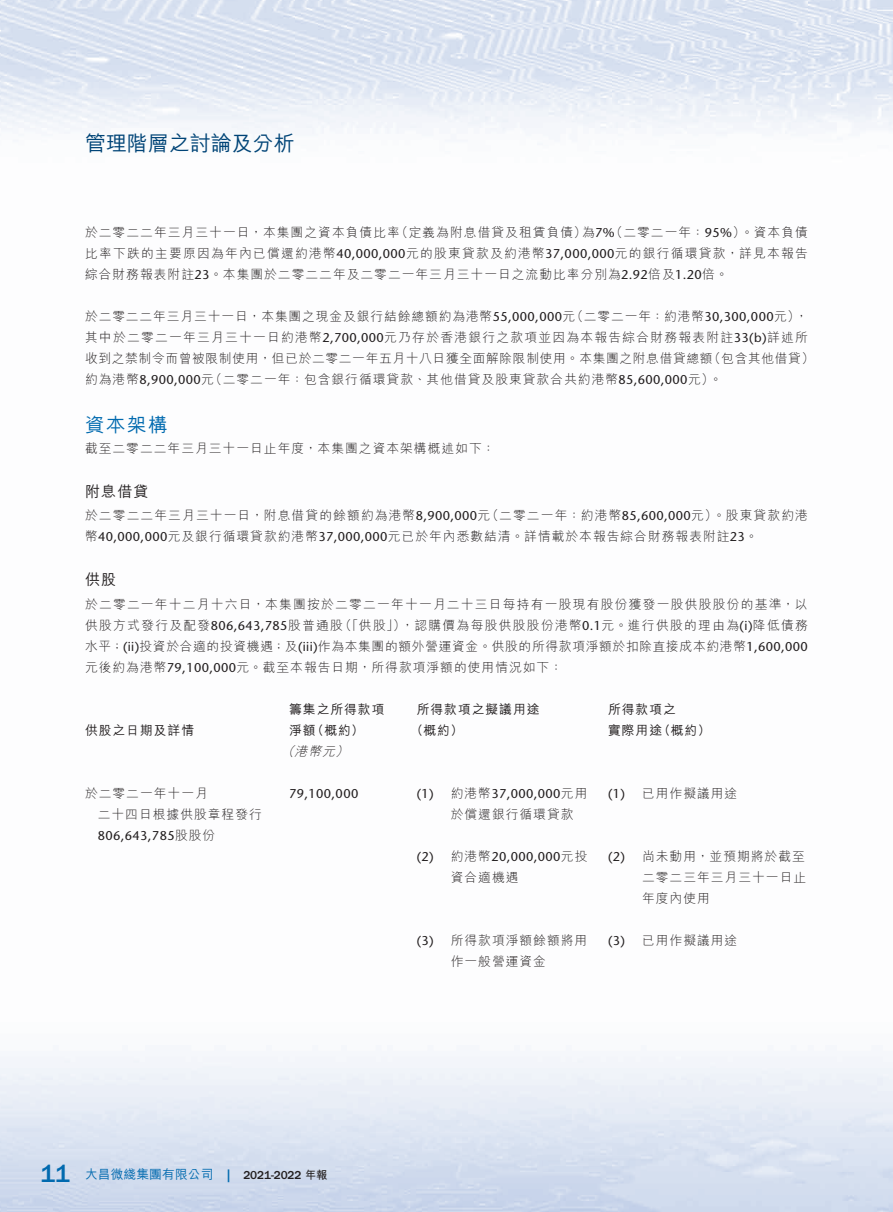
<style>
.page{position:relative;width:893px;height:1212px;background:#fff}
.page>*{position:absolute;margin:0;border:0;box-sizing:border-box;transform-origin:0 0}
.t1{font:500 25.5px "ITC Franklin Gothic Std";color:#016aaf}
.t2{font:500 21px "M Hei HK";color:#047}
.t3{font:500 19.5px "M Hei HK";color:#016aaf}
.t4{font:500 15px "M Hei HK";letter-spacing:.08em;color:#231f20}
.t5{font:300 12.75px/21px "M Hei HK";letter-spacing:.08em;color:#231f20}
.t6{font:300 12.75px/21px "M Hei HK";letter-spacing:.055em;color:#231f20}
.t7{font:500 12.75px "Stone Sans Std";letter-spacing:.03em;color:#231f20}
.t8{font:300 12.75px "M Hei HK";letter-spacing:.1em;color:#231f20}
.t9{font:300 12.75px/21px "M Hei HK";letter-spacing:.05em;color:#231f20}
.t10{font:500 12.75px/21px "M Hei HK";letter-spacing:.08em;color:#231f20}
.t11{font:500 12.75px "M Hei HK";letter-spacing:.01em;color:#016aaf}
.t12{font:italic 300 12.75px "M Hei HK";color:#231f20}
.t13{font:500 12.75px "ITC Franklin Gothic Std";color:#016aaf}
.t14{font:500 12px "ITC Franklin Gothic Std";letter-spacing:-.01em;color:#231f20}
.s1{font-family:"Stone Sans Std";font-weight:500}
.s2{font-family:"M Hei HK";font-weight:300}
.s3{font-family:"M Hei HK";font-weight:700;font-size:11.25px}
</style>
<div class="page">
<img style="left:0;top:0;width:893px;height:1212px">
<h2 class="t2" style="left:85px;top:128px;width:211px">管理階層之討論及分析</h2>
<p class="t5" style="left:396px;top:221px;width:192px">（定義為附息借貸及租賃負債）</p>
<p class="t5" style="left:610px;top:221px;width:199px">（二零二一年：<span class="s1">95%</span>）。資本負債</p>
<p class="t5" style="left:85px;top:221px;width:724px">於二零二二年三月三十一日，本集團之資本負債比率<br>比率下跌的主要原因為年內已償還約港幣<span class="s1">40,000,000</span>元的股東貸款及約港幣<span class="s1">37,000,000</span>元的銀行循環貸款，詳見本報告綜合財務報表附註<span class="s1">23</span>。本集團於二零二二年及二零二一年三月三十一日之流動比率分別為<span class="s1">2.92</span>倍及<span class="s1">1.20</span>倍。</p>
<p class="t5" style="left:795px;top:305px;width:14px">，</p>
<p class="t7" style="left:582px;top:225px;width:34px"><span class="s2">為</span>7%</p>
<p class="t5" style="left:571px;top:305px;width:231px">（二零二一年：約港幣<span class="s1">30,300,000</span>元(</p>
<p class="t5" style="left:85px;top:305px;width:492px">於二零二二年三月三十一日，本集團之現金及銀行結餘總額約為港幣<span class="s1">55,000,000</span>元</p>
<p class="t8" style="left:85px;top:328px;width:724px">其中於二零二一年三月三十一日約港幣<span class="s1">2,700,000</span>元乃存於香港銀行之款項並因為本報告綜合財務報表附註<span class="s1">33 b( )</span>詳述所</p>
<p class="t5" style="left:708px;top:347px;width:107px">（包含其他借貸(</p>
<p class="t9" style="left:709px;top:347px;width:14px;text-indent:-624px">收到之禁制令而曾被限制使用，但已於二零二一年五月十八日獲全面解除限制使用。本集團之附息借貸總額。</p>
<p class="t5" style="left:210px;top:368px;width:506px">（二零二一年：包含銀行循環貸款、其他借貸及股東貸款合共約港幣<span class="s1">85,600,000</span>元(</p>
<p class="t7" style="left:85px;top:372px;width:131px"><span class="s2">約為港幣</span>8,900,000<span class="s2">元</span></p>
<h3 class="t3" style="left:85px;top:410px;width:84px">資本架構</h3>
<p class="t5" style="left:85px;top:437px;width:411px">截至二零二二年三月三十一日止年度，本集團之資本架構概述如下：</p>
<p class="t4" style="left:85px;top:481px;width:65px">附息借貸</p>
<p class="t5" style="left:85px;top:505px;width:674px">於二零二二年三月三十一日，附息借貸的餘額約為港幣<span class="s1">8,900,000</span>元<br>幣<span class="s1">40,000,000</span>元及銀行循環貸款約港幣<span class="s1">37,000,000</span>元已於年內悉數結清。詳情載於本報告綜合財務報表附註<span class="s1">23</span>。</p>
<p class="t4" style="left:85px;top:569px;width:33px">供股</p>
<p class="t5" style="left:85px;top:593px;width:724px;text-align:right">於二零二一年十二月十六日，本集團按於二零二一年十一月二十三日每持有一股現有股份獲發一股供股股份的基準，以，認購價為每股供股股份港幣<span class="s1">0.1</span>元。進行供股的理由為 <span class="s1">)i(</span> 降低債務</p>
<p class="t5" style="left:486px;top:505px;width:323px">（二零二一年：約港幣<span class="s1">85,600,000</span>元）。股東貸款約港</p>
<p class="t5" style="left:339px;top:614px;width:68px">（「供股」）</p>
<p class="t6" style="left:85px;top:614px;width:724px">供股方式發行及配發<span class="s1">806,643,785</span>股普通股<br>水平；<span class="s1">( )i i</span> 投資於合適的投資機遇；及<span class="s1">(iii)</span>作為本集團的額外營運資金。供股的所得款項淨額於扣除直接成本約港幣<span class="s1">1,600,000</span>元後約為港幣<span class="s1">79,100,000</span>元。截至本報告日期，所得款項淨額的使用情況如下：</p>
<p class="t10" style="left:85px;top:718px;width:111px">供股之日期及詳情</p>
<p class="t5" style="left:98px;top:782px;width:166px;text-indent:-13px">於二零二一年十一月<br>二十四日根據供股章程發行</p>
<p class="t7" style="left:98px;top:828px;width:119px">806,643,785<span class="s2">股股份</span></p>
<p class="t10" style="left:289px;top:697px;width:97px;text-align:center">籌集之所得款項（概約(</p>
<p class="t10" style="left:289px;top:718px;width:28px">淨額</p>
<p class="t12" style="left:281px;top:742px;width:19px">（</p>
<p class="t12" style="left:335px;top:742px;width:19px">(</p>
<p class="t12" style="left:295px;top:742px;width:46px">港幣元</p>
<p class="t7" style="left:289px;top:786px;width:71px">79,100,000</p>
<p class="t10" style="left:410px;top:697px;width:131px;text-indent:6px">所得款項之擬議用途（概約(</p>
<p class="t10" style="left:658px;top:697px;width:54px;text-indent:-50px">所得款項之<br>（概約(</p>
<p class="t10" style="left:608px;top:718px;width:56px">實際用途</p>
<p class="t7" style="left:417px;top:786px;width:19px">1( )</p>
<p class="t7" style="left:451px;top:786px;width:138px"><span class="s2">約港幣</span>37,000,000<span class="s2">元用</span></p>
<p class="t7" style="left:608px;top:786px;width:19px">1( )</p>
<p class="t5" style="left:642px;top:782px;width:97px">已用作擬議用途</p>
<p class="t7" style="left:417px;top:849px;width:19px">2( )</p>
<p class="t5" style="left:451px;top:803px;width:124px">於償還銀行循環貸款</p>
<p class="t7" style="left:451px;top:849px;width:138px"><span class="s2">約港幣</span>20,000,000<span class="s2">元投</span></p>
<p class="t7" style="left:608px;top:849px;width:19px">2( )</p>
<p class="t5" style="left:642px;top:845px;width:164px">尚未動用，並預期將於截至</p>
<p class="t5" style="left:451px;top:866px;width:69px">資合適機遇</p>
<p class="t7" style="left:417px;top:933px;width:19px">3( )</p>
<p class="t5" style="left:451px;top:929px;width:138px">所得款項淨額餘額將用</p>
<p class="t7" style="left:608px;top:933px;width:19px">3( )</p>
<p class="t5" style="left:642px;top:866px;width:166px">二零二三年三月三十一日止年度內使用</p>
<p class="t5" style="left:642px;top:929px;width:97px">已用作擬議用途</p>
<p class="t5" style="left:451px;top:950px;width:97px">作一般營運資金</p>
<h1 class="t1" style="left:40px;top:1159px;width:31px">11</h1>
<p class="t11" style="left:85px;top:1165px;width:130px">大昌微綫集團有限公司</p>
<p class="t13" style="left:225px;top:1167px;width:8px">|</p>
<p class="t14" style="left:243px;top:1168px;width:86px">2021-2022 <span class="s3">年報</span></p>
</div>
